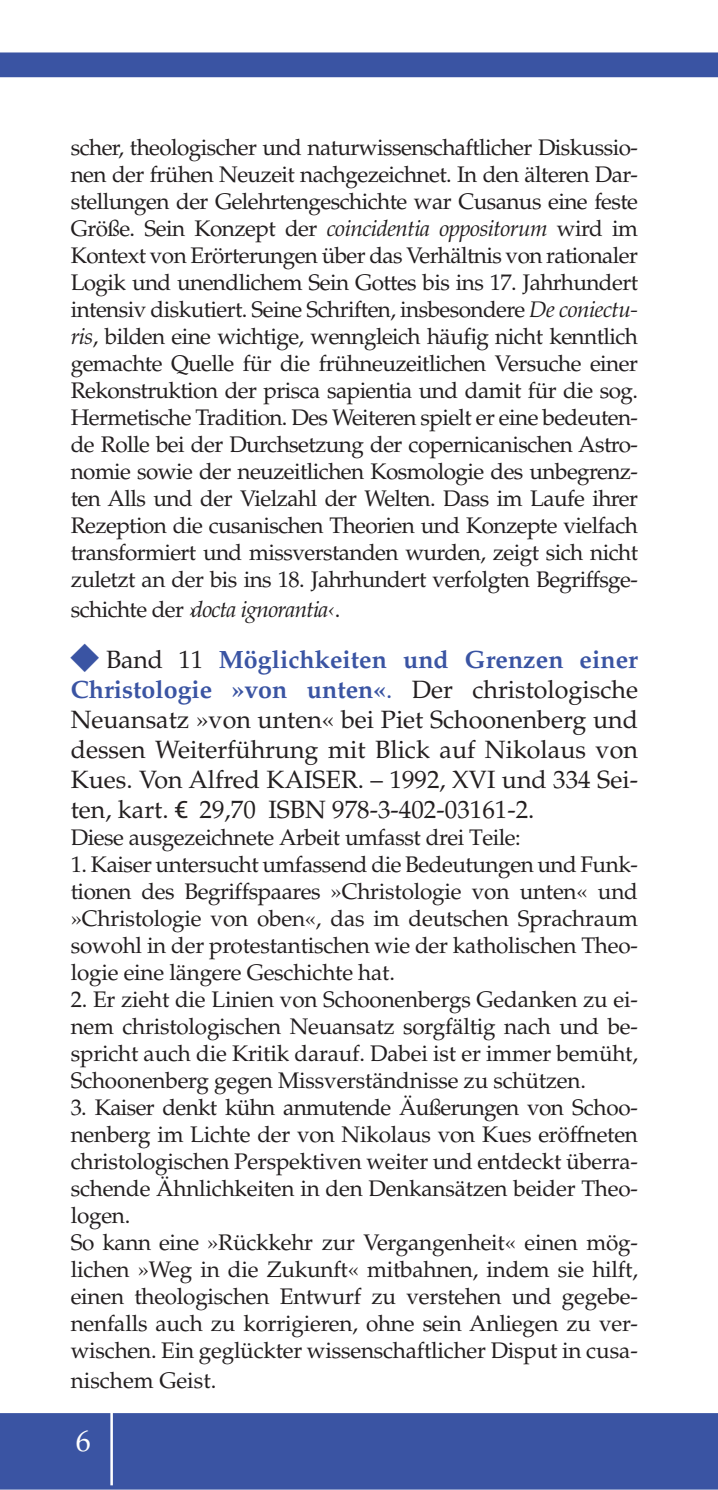
<style>
.page{position:relative;width:718px;height:1490px;background:#fff}
.page>*{position:absolute;margin:0;border:0;box-sizing:border-box;transform-origin:0 0}
.t1{font:30px "Palatino";color:#fff}
.t2{font:25px/30px "Palatino";color:#231f20;text-align:justify}
.t3{font:22.5px/27px "Palatino";letter-spacing:-.01em;color:#231f20;text-align:justify}
.t4{font:italic 22.5px "Palatino";letter-spacing:-.035em;color:#231f20}
.s1{font-style:italic}
.s2{font-style:normal}
.s3{font-weight:700;color:#3a54a3}
.s4{color:#3a54a3}
.s5{font-family:"Thesis Euro"}
</style>
<div class="page">
<div style="left:0;top:1413px;width:717px;height:77px;background:#3a54a3"></div>
<div style="left:0;top:52px;width:717px;height:25px;background:#3a54a3"></div>
<hr style="left:110px;top:1410px;width:3px;height:75px;background:#fff">
<p class="t3" style="left:71px;top:134px;width:568px">scher, theologischer und naturwissenschaftlicher Diskussio&shy;nen der frühen Neuzeit nachgezeichnet. In den älteren Dar&shy;stellungen der Gelehrtengeschichte war Cusanus eine feste Größe. Sein Konzept der <span class="s1">coincidentia oppositorum</span> wird im Kontext von Erörterungen über das Verhältnis von rationaler Logik und unendlichem Sein Gottes bis ins 17. Jahrhundert intensiv diskutiert. Seine Schriften, insbesondere <span class="s1">De coniectu&shy;ris</span>, bilden eine wichtige, wenngleich häufig nicht kenntlich gemachte Quelle für die frühneuzeitlichen Versuche einer Rekonstruktion der prisca sapientia und damit für die sog.<br>Hermetische Tradition. Des Weiteren spielt er eine bedeuten&shy;de Rolle bei der Durchsetzung der copernicanischen Astro&shy;nomie sowie der neuzeitlichen Kosmologie des unbegrenz&shy;ten Alls und der Vielzahl der Welten. Dass im Laufe ihrer Rezeption die cusanischen Theorien und Konzepte vielfach transformiert und missverstanden wurden, zeigt sich nicht zuletzt an der bis ins 18. Jahrhundert verfolgten Begriffsge-</p>
<p class="t4" style="left:71px;top:596px;width:271px"><span class="s2">schichte der</span> ›docta ignorantia‹<span class="s2">.</span></p>
<p class="t2" style="left:71px;top:645px;width:568px;text-indent:35px">Band 11 <span class="s3">Möglichkeiten und Grenzen einer Christologie »von unten«</span><span class="s4">.</span> Der christologische Neuansatz »von unten« bei Piet Schoonenberg und dessen Weiterführung mit Blick auf Nikolaus von Kues. Von Alfred KAISER. – 1992, XVI und 334 Sei&shy;ten, kart. <span class="s5">d</span> 29,70 ISBN 978-3-402-03161-2.</p>
<p class="t3" style="left:71px;top:824px;width:451px">Diese ausgezeichnete Arbeit umfasst drei Teile:</p>
<p class="t3" style="left:71px;top:851px;width:568px">1. Kaiser untersucht umfassend die Bedeutungen und Funk&shy;tionen des Begriffspaares »Christologie von unten« und »Christologie von oben«, das im deutschen Sprachraum sowohl in der protestantischen wie der katholischen Theo&shy;logie eine längere Geschichte hat.</p>
<p class="t3" style="left:71px;top:986px;width:568px">2. Er zieht die Linien von Schoonenbergs Gedanken zu ei&shy;nem christologischen Neuansatz sorgfältig nach und be&shy;spricht auch die Kritik darauf. Dabei ist er immer bemüht, Schoonenberg gegen Missverständnisse zu schützen.</p>
<p class="t3" style="left:71px;top:1094px;width:568px;text-align:left">3. Kaiser denkt kühn anmutende Äußerungen von Schoo-- nenberg im Lichte der von Nikolaus von Kues eröffneten christologischen Perspektiven weiter und entdeckt überra&shy;schende Ähnlichkeiten in den Denkansätzen beider Theo&shy;logen.<br>So kann eine »Rückkehr zur Vergangenheit« einen mög&shy;lichen »Weg in die Zukunft« mitbahnen, indem sie hilft, einen theologischen Entwurf zu verstehen und gegebe&shy;nenfalls auch zu korrigieren, ohne sein Anliegen zu ver&shy;wischen. Ein geglückter wissenschaftlicher Disput in cusa-</p>
<p class="t3" style="left:71px;top:1367px;width:147px">nischem Geist.</p>
<h1 class="t1" style="left:76px;top:1423px;width:16px">6</h1>
</div>
